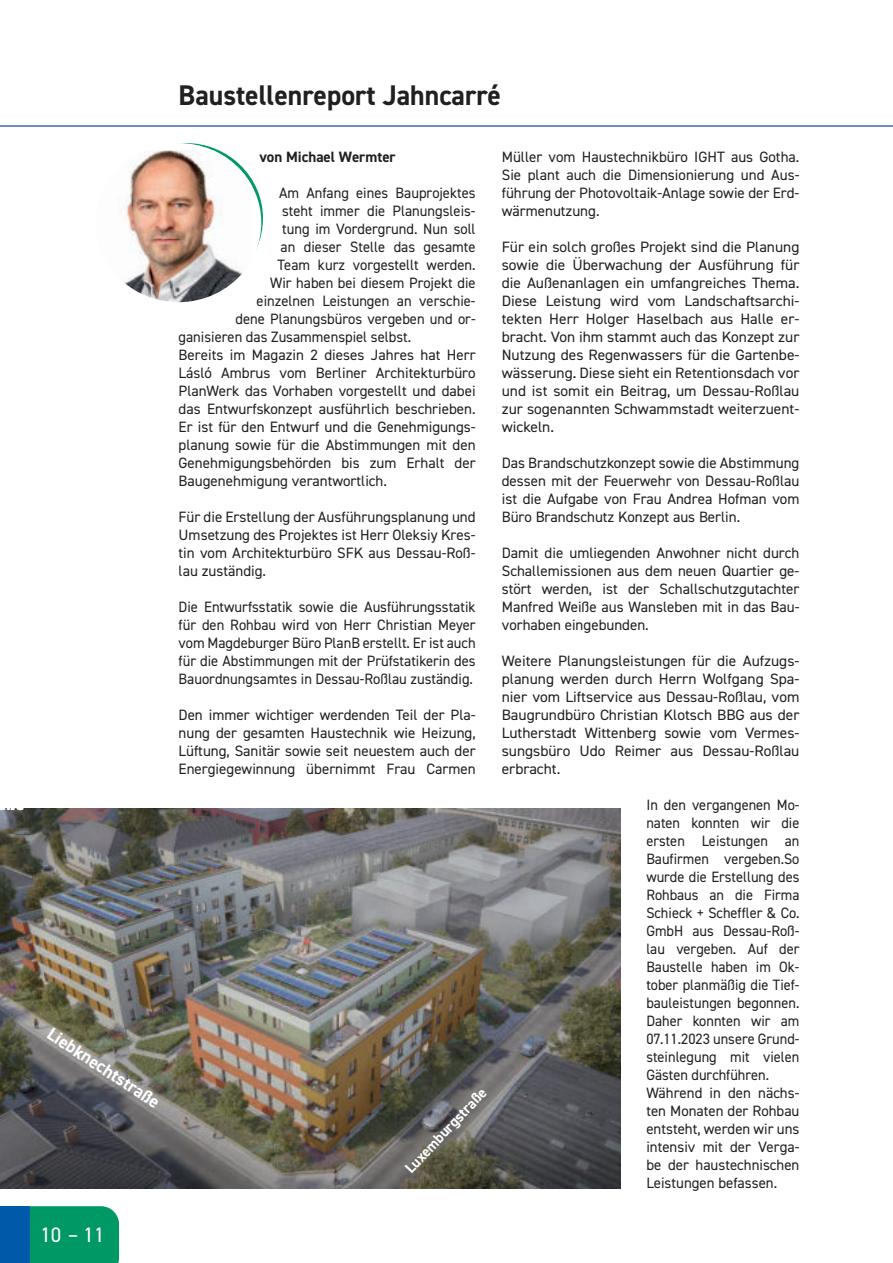
<style>
.page{position:relative;width:893px;height:1263px;background:#fff}
.page>*{position:absolute;margin:0;border:0;box-sizing:border-box;transform-origin:0 0}
.t1{font:700 28.5px "DIN2014";color:#221f1f}
.t2{font:21px "DIN2014";color:#fff}
.t3{font:700 18px "DIN2014";color:#fff}
.t4{font:15px/18px "DIN2014";color:#221f1f;text-align:justify}
.t5{font:15px/18px "DIN2014";color:#221f1f;scale:.96 1}
.t6{font:700 15px "DIN2014";color:#221f1f}
.t7{font:700 15px "DIN2014";color:#fff}
</style>
<div class="page">
<img style="left:124px;top:150px;width:125px;height:152px">
<img style="left:0;top:809px;width:621px;height:379px">
<hr style="left:0;top:125px;width:892px;height:2px;background:#738dc7">
<div style="left:30px;top:1206px;width:89px;height:57px;background:#009864"></div>
<div style="left:0;top:1206px;width:30px;height:57px;background:#005aaa"></div>
<p class="t3" style="left:-2px;top:794px;width:28px">aße</p>
<p class="t3" style="left:-2px;top:794px;width:28px">aße</p>
<p class="t3" style="left:54px;top:1024px;width:132px;rotate:33deg">Liebknechtstraße</p>
<h2 class="t2" style="left:40px;top:1224px;width:66px">10 – 11</h2>
<h1 class="t1" style="left:179px;top:80px;width:324px">Baustellenreport Jahncarré</h1>
<p class="t6" style="left:260px;top:149px;width:138px">von Michael Wermter</p>
<p class="t4" style="left:279px;top:184px;width:198px">Am Anfang eines Bauprojektes</p>
<p class="t4" style="left:282px;top:202px;width:195px">steht immer die Planungsleis-</p>
<p class="t4" style="left:282px;top:220px;width:195px">tung im Vordergrund. Nun soll</p>
<p class="t4" style="left:281px;top:238px;width:196px">an dieser Stelle das gesamte</p>
<p class="t4" style="left:278px;top:256px;width:200px">Team kurz vorgestellt werden.</p>
<p class="t4" style="left:270px;top:274px;width:207px">Wir haben bei diesem Projekt die</p>
<p class="t4" style="left:257px;top:292px;width:220px">einzelnen Leistungen an verschie-</p>
<p class="t4" style="left:236px;top:310px;width:242px">dene Planungsbüros vergeben und or-</p>
<p class="t4" style="left:179px;top:328px;width:234px">ganisieren das Zusammenspiel selbst.</p>
<p class="t4" style="left:179px;top:346px;width:299px">Bereits im Magazin 2 dieses Jahres hat Herr</p>
<p class="t4" style="left:179px;top:364px;width:299px">Lásló Ambrus vom Berliner Architekturbüro</p>
<p class="t4" style="left:179px;top:382px;width:298px">PlanWerk das Vorhaben vorgestellt und dabei</p>
<p class="t4" style="left:179px;top:400px;width:299px">das Entwurfskonzept ausführlich beschrieben.</p>
<p class="t4" style="left:179px;top:418px;width:299px">Er ist für den Entwurf und die Genehmigungs-</p>
<p class="t4" style="left:179px;top:436px;width:299px">planung sowie für die Abstimmungen mit den</p>
<p class="t4" style="left:179px;top:454px;width:298px">Genehmigungsbehörden bis zum Erhalt der</p>
<p class="t4" style="left:179px;top:472px;width:210px">Baugenehmigung verantwortlich.</p>
<p class="t4" style="left:179px;top:508px;width:299px">Für die Erstellung der Ausführungsplanung und Umsetzung des Projektes ist Herr Oleksiy Kres&shy;tin vom Architekturbüro SFK aus Dessau-Roß&shy;lau zuständig.</p>
<p class="t4" style="left:179px;top:598px;width:299px">Die Entwurfsstatik sowie die Ausführungsstatik für den Rohbau wird von Herr Christian Meyer vom Magdeburger Büro PlanB erstellt. Er ist auch für die Abstimmungen mit der Prüfstatikerin des Bauordnungsamtes in Dessau-Roßlau zuständig.</p>
<p class="t4" style="left:179px;top:706px;width:299px">Den immer wichtiger werdenden Teil der Pla&shy;nung der gesamten Haustechnik wie Heizung, Lüftung, Sanitär sowie seit neuestem auch der Energiegewinnung übernimmt Frau Carmen</p>
<p class="t7" style="left:402px;top:1165px;width:113px;rotate:-47deg">Luxemburgstraße</p>
<p class="t4" style="left:502px;top:148px;width:299px">Müller vom Haustechnikbüro IGHT aus Gotha.<br>Sie plant auch die Dimensionierung und Aus&shy;führung der Photovoltaik-Anlage sowie der Erd&shy;wärmenutzung.</p>
<p class="t4" style="left:502px;top:238px;width:299px">Für ein solch großes Projekt sind die Planung sowie die Überwachung der Ausführung für die Außenanlagen ein umfangreiches Thema.<br>Diese Leistung wird vom Landschaftsarchi&shy;tekten Herr Holger Haselbach aus Halle er&shy;bracht. Von ihm stammt auch das Konzept zur Nutzung des Regenwassers für die Gartenbe&shy;wässerung. Diese sieht ein Retentionsdach vor und ist somit ein Beitrag, um Dessau-Roßlau zur sogenannten Schwammstadt weiterzuent&shy;wickeln.</p>
<p class="t4" style="left:502px;top:454px;width:299px">Das Brandschutzkonzept sowie die Abstimmung dessen mit der Feuerwehr von Dessau-Roßlau ist die Aufgabe von Frau Andrea Hofman vom Büro Brandschutz Konzept aus Berlin.</p>
<p class="t4" style="left:502px;top:544px;width:299px">Damit die umliegenden Anwohner nicht durch Schallemissionen aus dem neuen Quartier ge&shy;stört werden, ist der Schallschutzgutachter Manfred Weiße aus Wansleben mit in das Bau&shy;vorhaben eingebunden.</p>
<p class="t4" style="left:502px;top:652px;width:299px">Weitere Planungsleistungen für die Aufzugs&shy;planung werden durch Herrn Wolfgang Spa&shy;nier vom Liftservice aus Dessau-Roßlau, vom Baugrundbüro Christian Klotsch BBG aus der Lutherstadt Wittenberg sowie vom Vermes&shy;sungsbüro Udo Reimer aus Dessau-Roßlau erbracht.</p>
<p class="t5" style="left:646px;top:796px;width:161px">In den vergangenen Mo&shy;naten konnten wir die ersten Leistungen an<br>Baufirmen vergeben.So wurde die Erstellung des<br>Rohbaus an die Firma<br>Schieck + Scheffler &amp; Co.<br>GmbH aus Dessau-Roß&shy;lau vergeben. Auf der<br>Baustelle haben im Ok&shy;tober planmäßig die Tief&shy;bauleistungen begonnen.<br>Daher konnten wir am<br>07.11.2023 unsere Grund&shy;steinlegung mit vielen<br>Gästen durchführen.<br>Während in den nächs&shy;ten Monaten der Rohbau entsteht, werden wir uns intensiv mit der Verga&shy;be der haustechnischen<br>Leistungen befassen.</p>
</div>
